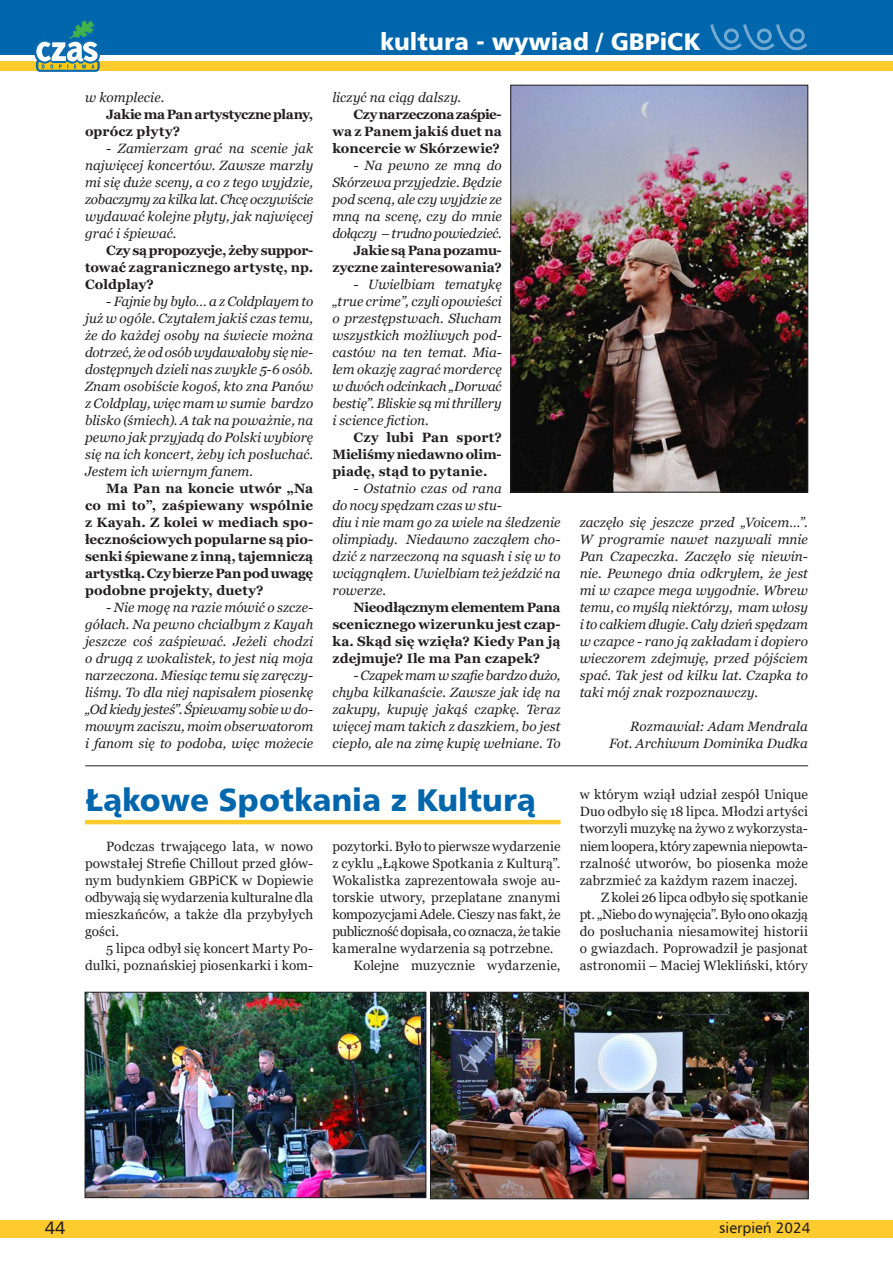
<style>
.page{position:relative;width:893px;height:1263px;background:#fff}
.page>*{position:absolute;margin:0;border:0;box-sizing:border-box;transform-origin:0 0}
.TYTUŁ{font:31.5px "Humnst 777 Blk EU";color:#0166ac}
.pasek_naglowek_strony{font:24px "Humnst 777 Blk EU";color:#fff}
.t1{font:18px "Humnst 777 EU";color:#231f20}
.t2{font:15px "Humnst 777 EU";color:#231f20}
.tekst_standardowy{font:italic 13.5px/17px "Georgia";letter-spacing:.005em;color:#231f20;text-align:justify}
.tekst_standardowy-2{font:13.5px/17px "Georgia";letter-spacing:.01em;color:#231f20;text-align:justify}
.tekst_standardowy-3{font:700 13.5px/17px "Georgia";color:#231f20;text-align:justify}
.autor{font:italic 13.5px/17px "Georgia";letter-spacing:.005em;color:#231f20;text-align:right}
</style>
<div class="page">
<div style="left:0;top:0;width:893px;height:55px;background:#0166ac"></div>
<svg style="left:710px;top:24px;width:98px;height:26px"></svg>
<img style="left:512px;top:87px;width:294px;height:404px">
<div style="left:510px;top:85px;width:298px;height:408px;border:1px solid #231f20"></div>
<hr style="left:85px;top:765px;width:723px;height:1px;background:#231f20">
<hr style="left:85px;top:820px;width:476px;height:4px;background:#fecb2f">
<img style="left:87px;top:994px;width:337px;height:202px">
<div style="left:85px;top:992px;width:341px;height:206px;border:1px solid #231f20"></div>
<img style="left:432px;top:994px;width:374px;height:203px">
<div style="left:430px;top:992px;width:378px;height:207px;border:1px solid #231f20"></div>
<div style="left:0;top:1220px;width:893px;height:17px;background:#fecb2f"></div>
<div style="left:0;top:61px;width:893px;height:9px;background:#fecb2f"></div>
<svg style="left:34px;top:21px;width:68px;height:51px"></svg>
<p class="tekst_standardowy" style="left:85px;top:89px;width:81px">w komplecie.</p>
<p class="tekst_standardowy-3" style="left:85px;top:106px;width:230px;text-indent:21px">Jakie ma Pan artystyczne plany, oprócz płyty?</p>
<p class="tekst_standardowy" style="left:85px;top:140px;width:230px;text-indent:21px">- Zamierzam grać na scenie jak najwięcej koncertów. Zawsze marzły mi się duże sceny, a co z tego wyjdzie, zobaczymy za kilka lat. Chcę oczywiście wydawać kolejne płyty, jak najwięcej grać i śpiewać.</p>
<p class="tekst_standardowy-3" style="left:85px;top:242px;width:230px;text-indent:21px">Czy są propozycje, żeby suppor&shy;tować zagranicznego artystę, np.<br>Coldplay?</p>
<p class="tekst_standardowy" style="left:85px;top:293px;width:230px;text-indent:21px">- Fajnie by było… a z Coldplayem to już w ogóle. Czytałem jakiś czas temu, że do każdej osoby na świecie można dotrzeć, że od osób wydawałoby się nie&shy;dostępnych dzieli nas zwykle 5-6 osób.<br>Znam osobiście kogoś, kto zna Panów z Coldplay, więc mam w sumie bardzo blisko (śmiech). A tak na poważnie, na pewno jak przyjadą do Polski wybiorę się na ich koncert, żeby ich posłuchać.<br>Jestem ich wiernym fanem.</p>
<p class="tekst_standardowy-3" style="left:85px;top:480px;width:230px;text-indent:21px">Ma Pan na koncie utwór „Na co mi to”, zaśpiewany wspólnie z Kayah. Z kolei w mediach spo&shy;łecznościowych popularne są pio&shy;senki śpiewane z inną, tajemniczą artystką. Czy bierze Pan pod uwagę podobne projekty, duety?</p>
<p class="tekst_standardowy" style="left:85px;top:599px;width:230px;text-indent:21px">- Nie mogę na razie mówić o szcze&shy;gółach. Na pewno chciałbym z Kayah jeszcze coś zaśpiewać. Jeżeli chodzi o drugą z wokalistek, to jest nią moja narzeczona. Miesiąc temu się zaręczy&shy;liśmy. To dla niej napisałem piosenkę „Od kiedy jesteś”. Śpiewamy sobie w do&shy;mowym zaciszu, moim obserwatorom i fanom się to podoba, więc możecie</p>
<p class="pasek_naglowek_strony" style="left:380px;top:26px;width:321px">kultura - wywiad / GBPiCK</p>
<p class="tekst_standardowy" style="left:332px;top:89px;width:130px">liczyć na ciąg dalszy.</p>
<p class="tekst_standardowy-3" style="left:332px;top:106px;width:171px;text-indent:21px">Czy narzeczona zaśpie&shy;wa z Panem jakiś duet na koncercie w Skórzewie?</p>
<p class="tekst_standardowy" style="left:332px;top:157px;width:171px;text-indent:21px">- Na pewno ze mną do Skórzewa przyjedzie. Będzie pod sceną, ale czy wyjdzie ze mną na scenę, czy do mnie dołączy – trudno powiedzieć.</p>
<p class="tekst_standardowy-3" style="left:332px;top:242px;width:171px;text-align:right">Jakie są Pana pozamu&shy;zyczne zainteresowania?</p>
<p class="tekst_standardowy" style="left:332px;top:276px;width:171px;text-indent:21px">- Uwielbiam tematykę „true crime”, czyli opowieści o przestępstwach. Słucham wszystkich możliwych pod&shy;castów na ten temat. Mia&shy;łem okazję zagrać mordercę w dwóch odcinkach „Dorwać bestię”. Bliskie są mi thrillery i science fiction.</p>
<p class="tekst_standardowy-3" style="left:332px;top:429px;width:171px;text-indent:21px">Czy lubi Pan sport?<br>Mieliśmy niedawno olim&shy;piadę, stąd to pytanie.</p>
<p class="tekst_standardowy" style="left:332px;top:480px;width:230px;text-align:left;text-indent:21px">- Ostatnio czas od rana<br>do nocy spędzam czas w stu-<br>diu i nie mam go za wiele na śledzenie olimpiady. Niedawno zacząłem cho&shy;dzić z narzeczoną na squash i się w to wciągnąłem. Uwielbiam też jeździć na rowerze.</p>
<p class="tekst_standardowy-3" style="left:332px;top:599px;width:230px;text-indent:21px">Nieodłącznym elementem Pana scenicznego wizerunku jest czap&shy;ka. Skąd się wzięła? Kiedy Pan ją zdejmuje? Ile ma Pan czapek?</p>
<p class="tekst_standardowy" style="left:332px;top:667px;width:230px;text-indent:21px">- Czapek mam w szafie bardzo dużo, chyba kilkanaście. Zawsze jak idę na zakupy, kupuję jakąś czapkę. Teraz więcej mam takich z daszkiem, bo jest ciepło, ale na zimę kupię wełniane. To</p>
<p class="tekst_standardowy" style="left:580px;top:514px;width:230px">zaczęło się jeszcze przed „Voicem…”.<br>W programie nawet nazywali mnie Pan Czapeczka. Zaczęło się niewin&shy;nie. Pewnego dnia odkryłem, że jest mi w czapce mega wygodnie. Wbrew temu, co myślą niektórzy, mam włosy i to całkiem długie. Cały dzień spędzam w czapce - rano ją zakładam i dopiero wieczorem zdejmuję, przed pójściem spać. Tak jest od kilku lat. Czapka to taki mój znak rozpoznawczy.</p>
<p class="autor" style="left:609px;top:718px;width:200px">Rozmawiał: Adam Mendrala<br>Fot. Archiwum Dominika Dudka</p>
<p class="TYTUŁ" style="left:85px;top:780px;width:452px">Łąkowe Spotkania z Kulturą</p>
<p class="tekst_standardowy-2" style="left:332px;top:838px;width:230px">pozytorki. Było to pierwsze wydarzenie z cyklu „Łąkowe Spotkania z Kulturą”.<br>Wokalistka zaprezentowała swoje au&shy;torskie utwory, przeplatane znanymi kompozycjami Adele. Cieszy nas fakt, że publiczność dopisała, co oznacza, że takie kameralne wydarzenia są potrzebne.</p>
<p class="tekst_standardowy-2" style="left:354px;top:957px;width:208px">Kolejne muzycznie wydarzenie,</p>
<p class="tekst_standardowy-2" style="left:85px;top:838px;width:230px;text-indent:21px">Podczas trwającego lata, w nowo powstałej Strefie Chillout przed głów&shy;nym budynkiem GBPiCK w Dopiewie odbywają się wydarzenia kulturalne dla mieszkańców, a także dla przybyłych gości.</p>
<p class="tekst_standardowy-2" style="left:85px;top:940px;width:230px;text-align:right">5 lipca odbył się koncert Marty Po&shy;dulki, poznańskiej piosenkarki i kom-</p>
<p class="tekst_standardowy-2" style="left:580px;top:787px;width:230px">w którym wziął udział zespół Unique Duo odbyło się 18 lipca. Młodzi artyści tworzyli muzykę na żywo z wykorzysta&shy;niem loopera, który zapewnia niepowta&shy;rzalność utworów, bo piosenka może zabrzmieć za każdym razem inaczej.</p>
<p class="tekst_standardowy-2" style="left:580px;top:889px;width:230px;text-indent:21px">Z kolei 26 lipca odbyło się spotkanie pt. „Niebo do wynajęcia”. Było ono okazją do posłuchania niesamowitej historii o gwiazdach. Poprowadził je pasjonat astronomii – Maciej Wlekliński, który</p>
<h3 class="t1" style="left:45px;top:1217px;width:22px">44</h3>
<p class="t2" style="left:719px;top:1218px;width:93px">sierpień 2024</p>
</div>
